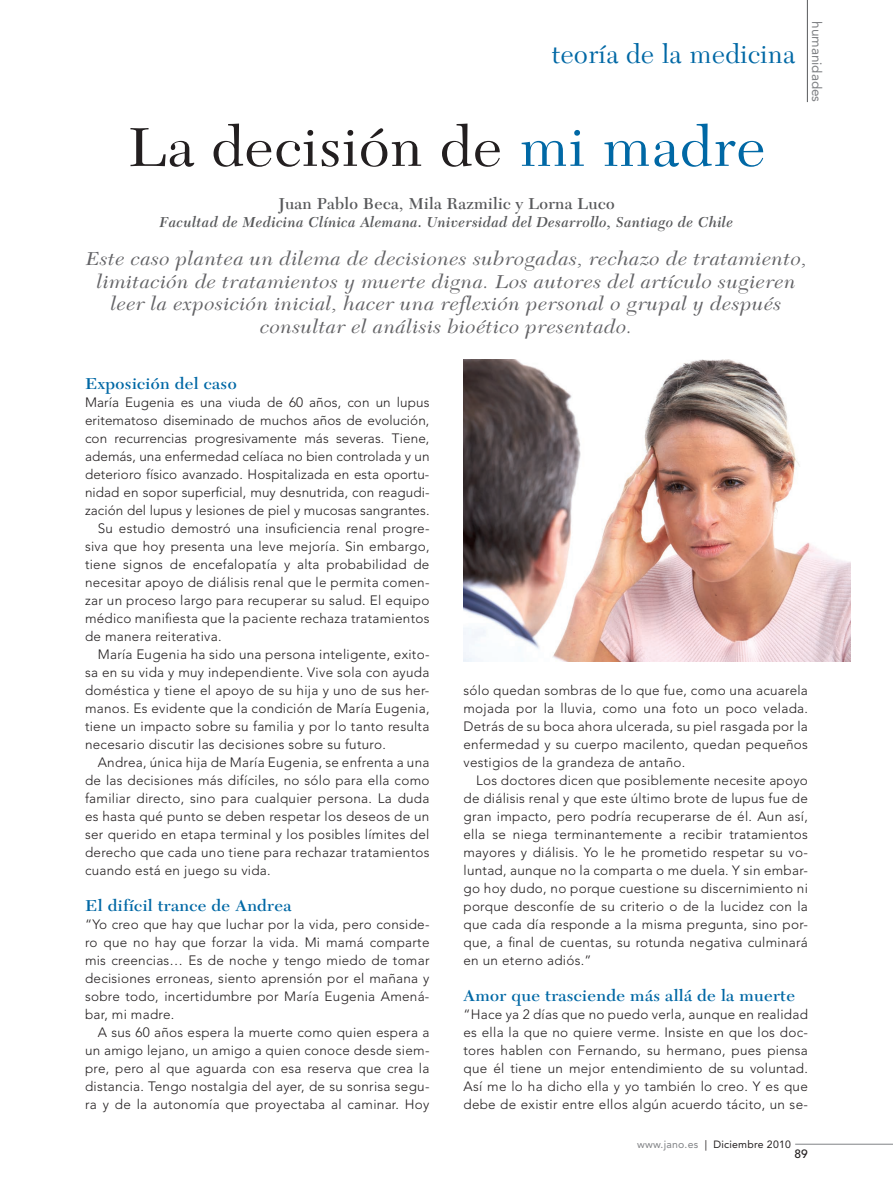
<style>
.page{position:relative;width:893px;height:1191px;background:#fff}
.page>*{position:absolute;margin:0;border:0;box-sizing:border-box;transform-origin:0 0}
.t1{font:57px "New Caledonia LT Std";letter-spacing:.02em;color:#231f20;scale:1.05 1}
.t2{font:27px "New Caledonia LT Std";letter-spacing:.02em;color:#0068a5}
.t3{font:italic 19.5px/22.5px "New Caledonia LT Std";letter-spacing:.02em;color:#636366;text-align:center;scale:1.1 1}
.t4{font:600 16.5px "New Caledonia LT Std";letter-spacing:.02em;color:#0068a5;scale:1.05 1}
.t5{font:600 16.5px "New Caledonia LT Std";letter-spacing:.02em;color:#57585a}
.t6{font:italic 600 15px "New Caledonia LT Std";letter-spacing:.02em;color:#57585a}
.t7{font:300 13.5px/18px "Avenir LT Std";letter-spacing:.02em;color:#231f20;text-align:justify}
.t8{font:13.5px "Avenir LT Std";color:#808285}
.t9{font:500 12px "Avenir LT Std";color:#231f20}
.t10{font:10.5px "Avenir LT Std";letter-spacing:.02em;color:#231f20}
.s1{color:#0068a5}
.s2{color:#808285}
</style>
<div class="page">
<hr style="left:807px;top:0;width:1px;height:102px;background:#57585a">
<hr style="left:795px;top:1143px;width:98px;height:1px;background:#808285">
<img style="left:463px;top:359px;width:387px;height:302px">
<h2 class="t2" style="left:552px;top:39px;width:245px">teoría de la medicina</h2>
<p class="t8" style="left:825px;top:21px;width:83px;rotate:90deg">humanidades</p>
<h1 class="t1" style="left:128px;top:114px;width:609px">La decisión de <span class="s1">mi madre</span></h1>
<p class="t5" style="left:278px;top:194px;width:338px">Juan Pablo Beca, Mila Razmilic y Lorna Luco</p>
<p class="t6" style="left:160px;top:214px;width:575px">Facultad de Medicina Clínica Alemana. Universidad del Desarrollo, Santiago de Chile</p>
<p class="t3" style="left:86px;top:248px;width:657px">Este caso plantea un dilema de decisiones subrogadas, rechazo de tratamiento, limitación de tratamientos y muerte digna. Los autores del artículo sugieren leer la exposición inicial, hacer una reflexión personal o grupal y después consultar el análisis bioético presentado.</p>
<p class="t4" style="left:85px;top:374px;width:146px">Exposición del caso</p>
<p class="t7" style="left:85px;top:393px;width:346px">María Eugenia es una viuda de 60 años, con un lupus</p>
<p class="t7" style="left:85px;top:411px;width:346px">eritematoso diseminado de muchos años de evolución,</p>
<p class="t7" style="left:85px;top:429px;width:346px">con recurrencias progresivamente más severas. Tiene,</p>
<p class="t7" style="left:85px;top:447px;width:346px">además, una enfermedad celíaca no bien controlada y un</p>
<p class="t7" style="left:85px;top:465px;width:346px">deterioro físico avanzado. Hospitalizada en esta oportu-</p>
<p class="t7" style="left:85px;top:483px;width:346px">nidad en sopor superficial, muy desnutrida, con reagudi-</p>
<p class="t7" style="left:85px;top:501px;width:346px">zación del lupus y lesiones de piel y mucosas sangrantes.</p>
<p class="t7" style="left:98px;top:519px;width:333px">Su estudio demostró una insuficiencia renal progre-</p>
<p class="t7" style="left:85px;top:537px;width:346px">siva que hoy presenta una leve mejoría. Sin embargo,</p>
<p class="t7" style="left:85px;top:555px;width:346px">tiene signos de encefalopatía y alta probabilidad de</p>
<p class="t7" style="left:85px;top:573px;width:346px">necesitar apoyo de diálisis renal que le permita comen-</p>
<p class="t7" style="left:85px;top:591px;width:346px">zar un proceso largo para recuperar su salud. El equipo</p>
<p class="t7" style="left:85px;top:609px;width:346px">médico manifiesta que la paciente rechaza tratamientos</p>
<p class="t7" style="left:85px;top:627px;width:138px">de manera reiterativa.</p>
<p class="t7" style="left:98px;top:645px;width:333px">María Eugenia ha sido una persona inteligente, exito-</p>
<p class="t7" style="left:85px;top:663px;width:346px">sa en su vida y muy independiente. Vive sola con ayuda</p>
<p class="t7" style="left:85px;top:681px;width:346px">doméstica y tiene el apoyo de su hija y uno de sus her-</p>
<p class="t7" style="left:85px;top:699px;width:346px">manos. Es evidente que la condición de María Eugenia,</p>
<p class="t7" style="left:85px;top:717px;width:346px">tiene un impacto sobre su familia y por lo tanto resulta</p>
<p class="t7" style="left:85px;top:735px;width:302px">necesario discutir las decisiones sobre su futuro.</p>
<p class="t7" style="left:98px;top:753px;width:333px">Andrea, única hija de María Eugenia, se enfrenta a una</p>
<p class="t7" style="left:85px;top:771px;width:346px">de las decisiones más difíciles, no sólo para ella como</p>
<p class="t7" style="left:85px;top:789px;width:346px">familiar directo, sino para cualquier persona. La duda</p>
<p class="t7" style="left:85px;top:807px;width:346px">es hasta qué punto se deben respetar los deseos de un</p>
<p class="t7" style="left:85px;top:825px;width:346px">ser querido en etapa terminal y los posibles límites del</p>
<p class="t7" style="left:85px;top:843px;width:346px">derecho que cada uno tiene para rechazar tratamientos</p>
<p class="t7" style="left:85px;top:861px;width:187px">cuando está en juego su vida.</p>
<p class="t4" style="left:85px;top:896px;width:198px">El difícil trance de Andrea</p>
<p class="t7" style="left:85px;top:915px;width:346px">“Yo creo que hay que luchar por la vida, pero conside&shy;ro que no hay que forzar la vida. Mi mamá comparte mis creencias… Es de noche y tengo miedo de tomar decisiones erroneas, siento aprensión por el mañana y sobre todo, incertidumbre por María Eugenia Amená&shy;bar, mi madre.</p>
<p class="t7" style="left:85px;top:1023px;width:346px;text-indent:13px">A sus 60 años espera la muerte como quien espera a un amigo lejano, un amigo a quien conoce desde siem&shy;pre, pero al que aguarda con esa reserva que crea la distancia. Tengo nostalgia del ayer, de su sonrisa segu&shy;ra y de la autonomía que proyectaba al caminar. Hoy</p>
<p class="t7" style="left:463px;top:681px;width:346px">sólo quedan sombras de lo que fue, como una acuarela mojada por la lluvia, como una foto un poco velada.<br>Detrás de su boca ahora ulcerada, su piel rasgada por la enfermedad y su cuerpo macilento, quedan pequeños vestigios de la grandeza de antaño.</p>
<p class="t7" style="left:463px;top:771px;width:346px;text-indent:13px">Los doctores dicen que posiblemente necesite apoyo de diálisis renal y que este último brote de lupus fue de gran impacto, pero podría recuperarse de él. Aun así, ella se niega terminantemente a recibir tratamientos mayores y diálisis. Yo le he prometido respetar su vo&shy;luntad, aunque no la comparta o me duela. Y sin embar&shy;go hoy dudo, no porque cuestione su discernimiento ni porque desconfíe de su criterio o de la lucidez con la que cada día responde a la misma pregunta, sino por&shy;que, a final de cuentas, su rotunda negativa culminará en un eterno adiós.”</p>
<p class="t4" style="left:463px;top:986px;width:317px">Amor que trasciende más allá de la muerte</p>
<p class="t7" style="left:463px;top:1005px;width:346px">“Hace ya 2 días que no puedo verla, aunque en realidad es ella la que no quiere verme. Insiste en que los doc&shy;tores hablen con Fernando, su hermano, pues piensa que él tiene un mejor entendimiento de su voluntad.<br>Así me lo ha dicho ella y yo también lo creo. Y es que debe de existir entre ellos algún acuerdo tácito, un se-</p>
<p class="t10" style="left:637px;top:1138px;width:155px"><span class="s2">www.jano.es</span> | Diciembre 2010</p>
<p class="t9" style="left:794px;top:1146px;width:15px">89</p>
</div>
